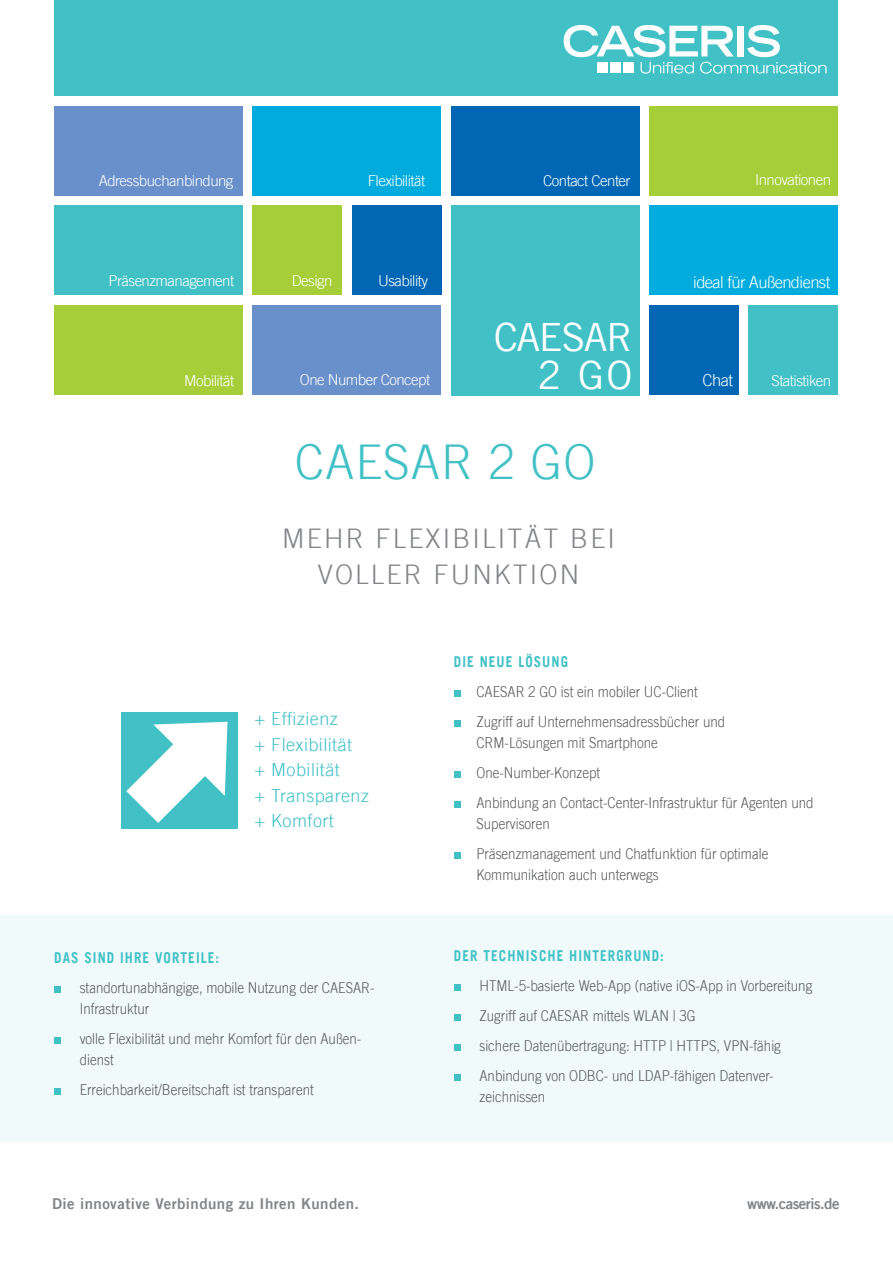
<style>
.page{position:relative;width:893px;height:1263px;background:#fff}
.page>*{position:absolute;margin:0;border:0;box-sizing:border-box;transform-origin:0 0}
.t1{font:300 48px "Trade Gothic LT";letter-spacing:.02em;color:#41c1c6}
.t2{font:39px "Trade Gothic LT";letter-spacing:-.035em;color:#fff}
.t3{font:300 27px "Trade Gothic LT";letter-spacing:.08em;color:#828487}
.t4{font:300 18px "Trade Gothic LT";letter-spacing:.025em;color:#41c1c6}
.t5{font:300 16.5px "Trade Gothic LT";letter-spacing:-.035em;color:#fff}
.Fliesstext_large{font:300 15px "Trade Gothic LT";color:#57585a;scale:.89 1}
.t6{font:300 15px "Trade Gothic LT";letter-spacing:-.035em;color:#fff}
.Fliesstext_large-2{font:700 15px "Trade Gothic LT";letter-spacing:.08em;color:#41c1c6;scale:.89 1}
.t7{font:15px "Trade Gothic LT Bold Two";letter-spacing:.03em;color:#828487}
.t8{font:15px "Trade Gothic LT Bold Two";letter-spacing:-.035em;color:#828487}
</style>
<div class="page">
<div style="left:454px;top:690px;width:7px;height:7px;background:#41c1c6"></div>
<div style="left:454px;top:720px;width:7px;height:7px;background:#41c1c6"></div>
<div style="left:454px;top:771px;width:7px;height:7px;background:#41c1c6"></div>
<div style="left:454px;top:801px;width:7px;height:7px;background:#41c1c6"></div>
<div style="left:454px;top:852px;width:7px;height:7px;background:#41c1c6"></div>
<div style="left:0;top:915px;width:893px;height:227px;background:#f0fafa"></div>
<div style="left:54px;top:986px;width:7px;height:6px;background:#41c1c6"></div>
<div style="left:54px;top:1037px;width:7px;height:6px;background:#41c1c6"></div>
<div style="left:54px;top:1088px;width:7px;height:6px;background:#41c1c6"></div>
<div style="left:454px;top:984px;width:7px;height:7px;background:#41c1c6"></div>
<div style="left:454px;top:1014px;width:7px;height:7px;background:#41c1c6"></div>
<div style="left:454px;top:1044px;width:7px;height:7px;background:#41c1c6"></div>
<div style="left:454px;top:1074px;width:7px;height:7px;background:#41c1c6"></div>
<svg style="left:121px;top:712px;width:117px;height:117px"></svg>
<div style="left:54px;top:0;width:783px;height:96px;background:#41c1c6"></div>
<div style="left:54px;top:106px;width:189px;height:90px;background:#6990ca"></div>
<div style="left:54px;top:205px;width:189px;height:90px;background:#41c1c6"></div>
<div style="left:54px;top:306px;width:189px;height:89px;background:#a6ce39"></div>
<div style="left:252px;top:106px;width:189px;height:90px;background:#00acdd"></div>
<div style="left:252px;top:306px;width:189px;height:89px;background:#6990ca"></div>
<div style="left:451px;top:106px;width:189px;height:90px;background:#0166b3"></div>
<div style="left:451px;top:205px;width:189px;height:190px;background:#41c1c6"></div>
<div style="left:649px;top:106px;width:189px;height:90px;background:#a6ce39"></div>
<div style="left:649px;top:205px;width:189px;height:90px;background:#00acdd"></div>
<div style="left:352px;top:205px;width:89px;height:90px;background:#0166b3"></div>
<div style="left:253px;top:205px;width:89px;height:90px;background:#a6ce39"></div>
<div style="left:749px;top:306px;width:89px;height:89px;background:#41c1c6"></div>
<div style="left:649px;top:306px;width:90px;height:89px;background:#0166b3"></div>
<svg style="left:564px;top:25px;width:263px;height:49px"></svg>
<div style="left:623px;top:62px;width:11px;height:11px;background:#fff"></div>
<div style="left:610px;top:62px;width:11px;height:11px;background:#fff"></div>
<div style="left:597px;top:62px;width:11px;height:11px;background:#fff"></div>
<p class="t6" style="left:99px;top:172px;width:136px">Adressbuchanbindung</p>
<p class="t6" style="left:368px;top:172px;width:59px">Flexibilität</p>
<p class="t6" style="left:108px;top:272px;width:127px">Präsenzmanagement</p>
<p class="t6" style="left:184px;top:372px;width:51px">Mobilität</p>
<p class="t6" style="left:292px;top:272px;width:42px">Design</p>
<p class="t6" style="left:378px;top:272px;width:51px">Usability</p>
<p class="t6" style="left:300px;top:371px;width:132px">One Number Concept</p>
<p class="t6" style="left:543px;top:172px;width:89px">Contact Center</p>
<p class="t2" style="left:494px;top:314px;width:140px">CAESAR</p>
<p class="t2" style="left:538px;top:351px;width:96px">2 GO</p>
<p class="t1" style="left:295px;top:433px;width:302px">CAESAR 2 GO</p>
<p class="t3" style="left:282px;top:522px;width:334px">MEHR FLEXIBILITÄT BEI</p>
<p class="t3" style="left:318px;top:558px;width:263px">VOLLER FUNKTION</p>
<p class="t6" style="left:755px;top:171px;width:77px">Innovationen</p>
<p class="t5" style="left:693px;top:272px;width:138px">ideal für Außendienst</p>
<p class="t5" style="left:703px;top:371px;width:32px">Chat</p>
<p class="t6" style="left:771px;top:372px;width:61px">Statistiken</p>
<p class="t4" style="left:254px;top:708px;width:85px">+ Effizienz</p>
<p class="t4" style="left:254px;top:734px;width:99px">+ Flexibilität</p>
<p class="t4" style="left:254px;top:759px;width:87px">+ Mobilität</p>
<p class="t4" style="left:254px;top:785px;width:116px">+ Transparenz</p>
<p class="t4" style="left:254px;top:810px;width:81px">+ Komfort</p>
<p class="Fliesstext_large-2" style="left:54px;top:948px;width:187px">DAS SIND IHRE VORTEILE:</p>
<p class="Fliesstext_large" style="left:80px;top:978px;width:333px">standortunabhängige, mobile Nutzung der CAESAR-</p>
<p class="Fliesstext_large" style="left:80px;top:999px;width:80px">Infrastruktur</p>
<p class="Fliesstext_large" style="left:80px;top:1029px;width:318px">volle Flexibilität und mehr Komfort für den Außen-</p>
<p class="Fliesstext_large" style="left:80px;top:1050px;width:40px">dienst</p>
<p class="Fliesstext_large" style="left:80px;top:1080px;width:264px">Erreichbarkeit/Bereitschaft ist transparent</p>
<p class="t7" style="left:52px;top:1194px;width:309px">Die innovative Verbindung zu Ihren Kunden.</p>
<p class="Fliesstext_large-2" style="left:454px;top:652px;width:130px">DIE NEUE LÖSUNG</p>
<p class="Fliesstext_large" style="left:476px;top:682px;width:250px">CAESAR 2 GO ist ein mobiler UC-Client</p>
<p class="Fliesstext_large" style="left:476px;top:712px;width:281px">Zugriff auf Unternehmensadressbücher und</p>
<p class="Fliesstext_large" style="left:476px;top:733px;width:205px">CRM-Lösungen mit Smartphone</p>
<p class="Fliesstext_large" style="left:476px;top:763px;width:140px">One-Number-Konzept</p>
<p class="Fliesstext_large" style="left:476px;top:793px;width:380px">Anbindung an Contact-Center-Infrastruktur für Agenten und</p>
<p class="Fliesstext_large" style="left:476px;top:814px;width:84px">Supervisoren</p>
<p class="Fliesstext_large" style="left:476px;top:844px;width:329px">Präsenzmanagement und Chatfunktion für optimale</p>
<p class="Fliesstext_large" style="left:476px;top:865px;width:206px">Kommunikation auch unterwegs</p>
<p class="Fliesstext_large-2" style="left:454px;top:946px;width:237px">DER TECHNISCHE HINTERGRUND:</p>
<p class="Fliesstext_large" style="left:479px;top:976px;width:375px">HTML-5-basierte Web-App (native iOS-App in Vorbereitung</p>
<p class="Fliesstext_large" style="left:479px;top:1006px;width:245px">Zugriff auf CAESAR mittels WLAN | 3G</p>
<p class="Fliesstext_large" style="left:479px;top:1036px;width:340px">sichere Datenübertragung: HTTP | HTTPS, VPN-fähig</p>
<p class="Fliesstext_large" style="left:479px;top:1066px;width:332px">Anbindung von ODBC- und LDAP-fähigen Datenver-</p>
<p class="Fliesstext_large" style="left:479px;top:1087px;width:76px">zeichnissen</p>
<p class="t8" style="left:747px;top:1195px;width:94px">www.caseris.de</p>
</div>
